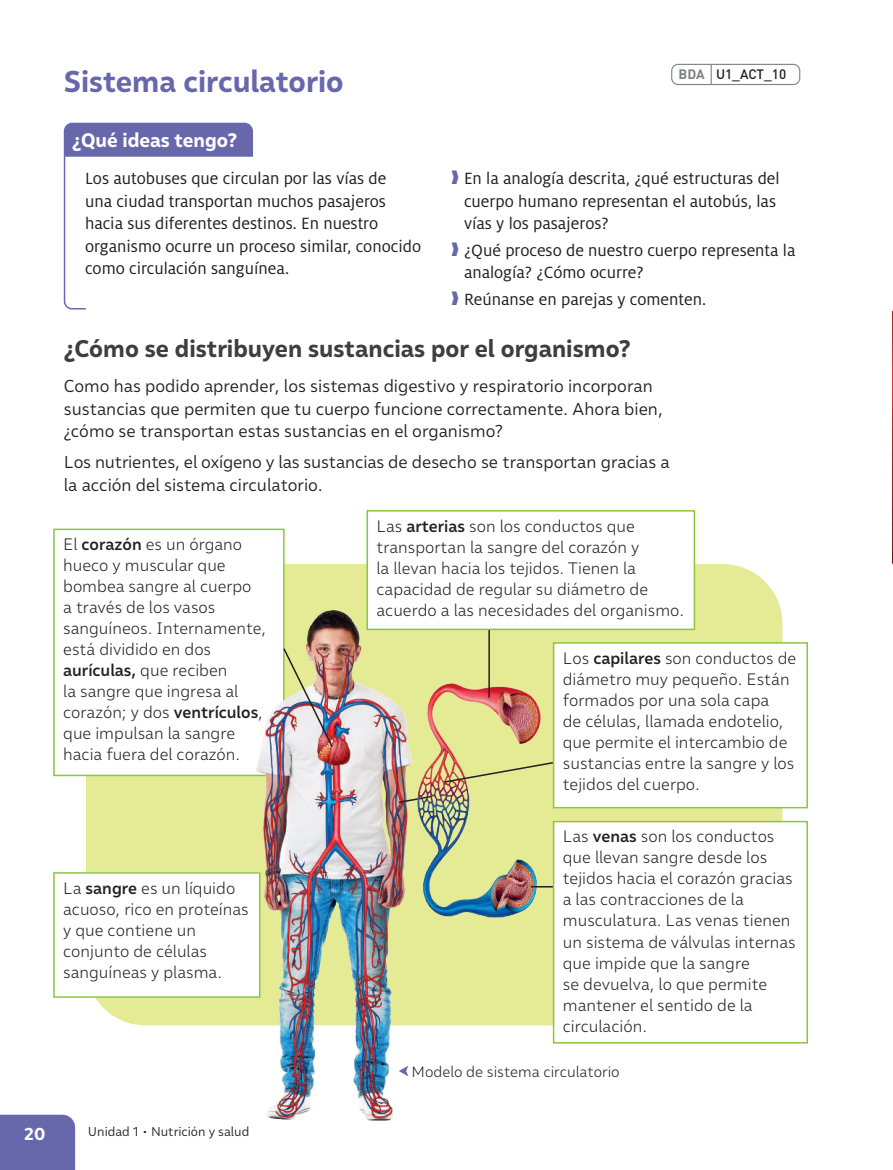
<style>
.page{position:relative;width:893px;height:1170px;background:#fff}
.page>*{position:absolute;margin:0;border:0;box-sizing:border-box;transform-origin:0 0}
.t1{font:700 30px "Malva";color:#6768ab}
.t2{font:700 24px "Malva";color:#3e3e3f}
.t3{font:700 19.5px "Malva";color:#fff}
.t4{font:18px/22.5px "Milo Pro";color:#231f20}
.t5{font:17.25px/22.5px "Malva";color:#231f20}
.t6{font:700 17.25px "Malva";color:#fff}
.t7{font:300 16.5px/21px "Malva";color:#231f20}
.t8{font:300 15px "Malva";color:#231f20}
.t9{font:500 13.5px "DIN Pro";letter-spacing:-.005em;color:#231f20}
.t10{font:12.75px "Malva";color:#231f20}
.s1{font-weight:700;color:#808285}
.s2{color:#6768ab}
.s3{font-weight:500}
</style>
<div class="page">
<img style="left:892px;top:310px;width:1px;height:255px">
<div style="left:86px;top:564px;width:696px;height:461px;background:#e5ea95;border-radius:60px"></div>
<svg style="left:63px;top:123px;width:190px;height:187px"></svg>
<div style="left:54px;top:529px;width:230px;height:246px;background:#fff"></div>
<div style="left:53px;top:528px;width:232px;height:248px;border:2px solid #8bc63e"></div>
<div style="left:54px;top:872px;width:206px;height:124px;background:#fff"></div>
<div style="left:53px;top:872px;width:207px;height:125px;border:2px solid #8bc63e"></div>
<img style="left:243px;top:595px;width:179px;height:526px">
<svg style="left:399px;top:1065px;width:9px;height:11px"></svg>
<img style="left:282px;top:646px;width:52px;height:102px">
<svg style="left:397px;top:794px;width:15px;height:10px"></svg>
<img style="left:412px;top:670px;width:133px;height:258px">
<svg style="left:443px;top:756px;width:110px;height:27px"></svg>
<div style="left:554px;top:643px;width:253px;height:164px;background:#fff"></div>
<div style="left:553px;top:642px;width:255px;height:166px;border:2px solid #8bc63e"></div>
<hr style="left:488px;top:614px;width:2px;height:83px;background:#231f20">
<hr style="left:531px;top:885px;width:83px;height:2px;background:#231f20">
<div style="left:367px;top:511px;width:327px;height:118px;background:#fff"></div>
<div style="left:366px;top:510px;width:329px;height:120px;border:2px solid #8bc63e"></div>
<div style="left:554px;top:821px;width:253px;height:221px;background:#fff"></div>
<div style="left:553px;top:820px;width:255px;height:223px;border:2px solid #8bc63e"></div>
<svg style="left:711px;top:66px;width:1px;height:17px"></svg>
<div style="left:671px;top:64px;width:129px;height:21px;border:1px solid #808285;border-radius:6px"></div>
<div style="left:0;top:1114px;width:75px;height:56px;background:#6768ab"></div>
<h1 class="t1" style="left:64px;top:63px;width:281px">Sistema circulatorio</h1>
<p class="t3" style="left:72px;top:128px;width:166px">¿Qué ideas tengo?</p>
<p class="t9" style="left:679px;top:63px;width:109px"><span class="s1">BDA</span> U1_ACT_10</p>
<p class="t4" style="left:85px;top:167px;width:338px">Los autobuses que circulan por las vías de<br>una ciudad transportan muchos pasajeros hacia sus diferentes destinos. En nuestro organismo ocurre un proceso similar, conocido como circulación sanguínea.</p>
<p class="t4" style="left:464px;top:167px;width:317px;text-indent:-13px"><span class="s2">❱</span> En la analogía descrita, ¿qué estructuras del cuerpo humano representan el autobús, las vías y los pasajeros?</p>
<p class="t4" style="left:464px;top:239px;width:333px;text-indent:-13px"><span class="s2">❱</span> ¿Qué proceso de nuestro cuerpo representa la analogía? ¿Cómo ocurre?</p>
<p class="t4" style="left:451px;top:288px;width:256px"><span class="s2">❱</span> Reúnanse en parejas y comenten.</p>
<h2 class="t2" style="left:64px;top:334px;width:568px">¿Cómo se distribuyen sustancias por el organismo?</h2>
<p class="t5" style="left:64px;top:374px;width:601px">Como has podido aprender, los sistemas digestivo y respiratorio incorporan sustancias que permiten que tu cuerpo funcione correctamente. Ahora bien, ¿cómo se transportan estas sustancias en el organismo?</p>
<p class="t5" style="left:64px;top:450px;width:608px">Los nutrientes, el oxígeno y las sustancias de desecho se transportan gracias a la acción del sistema circulatorio.</p>
<p class="t7" style="left:63px;top:533px;width:205px">El <span class="s3">corazón</span> es un órgano hueco y muscular que bombea sangre al cuerpo<br>a través de los vasos sanguíneos. Internamente, está dividido en dos <span class="s3">aurículas,</span> que reciben<br>la sangre que ingresa al corazón; y dos <span class="s3">ventrículos</span>, que impulsan la sangre hacia fuera del corazón.</p>
<p class="t7" style="left:63px;top:877px;width:187px">La <span class="s3">sangre</span> es un líquido acuoso, rico en proteínas y que contiene un conjunto de células sanguíneas y plasma.</p>
<p class="t6" style="left:24px;top:1122px;width:23px">20</p>
<p class="t10" style="left:88px;top:1123px;width:163px">Unidad 1 • Nutrición y salud</p>
<p class="t7" style="left:376px;top:515px;width:309px">Las <span class="s3">arterias</span> son los conductos que transportan la sangre del corazón y<br>la llevan hacia los tejidos. Tienen la capacidad de regular su diámetro de acuerdo a las necesidades del organismo.</p>
<p class="t7" style="left:563px;top:647px;width:235px">Los <span class="s3">capilares</span> son conductos de diámetro muy pequeño. Están formados por una sola capa<br>de células, llamada endotelio, que permite el intercambio de sustancias entre la sangre y los tejidos del cuerpo.</p>
<p class="t7" style="left:563px;top:825px;width:234px">Las <span class="s3">venas</span> son los conductos que llevan sangre desde los tejidos hacia el corazón gracias a las contracciones de la musculatura. Las venas tienen un sistema de válvulas internas que impide que la sangre<br>se devuelva, lo que permite mantener el sentido de la circulación.</p>
<p class="t8" style="left:411px;top:1062px;width:210px">Modelo de sistema circulatorio</p>
</div>
